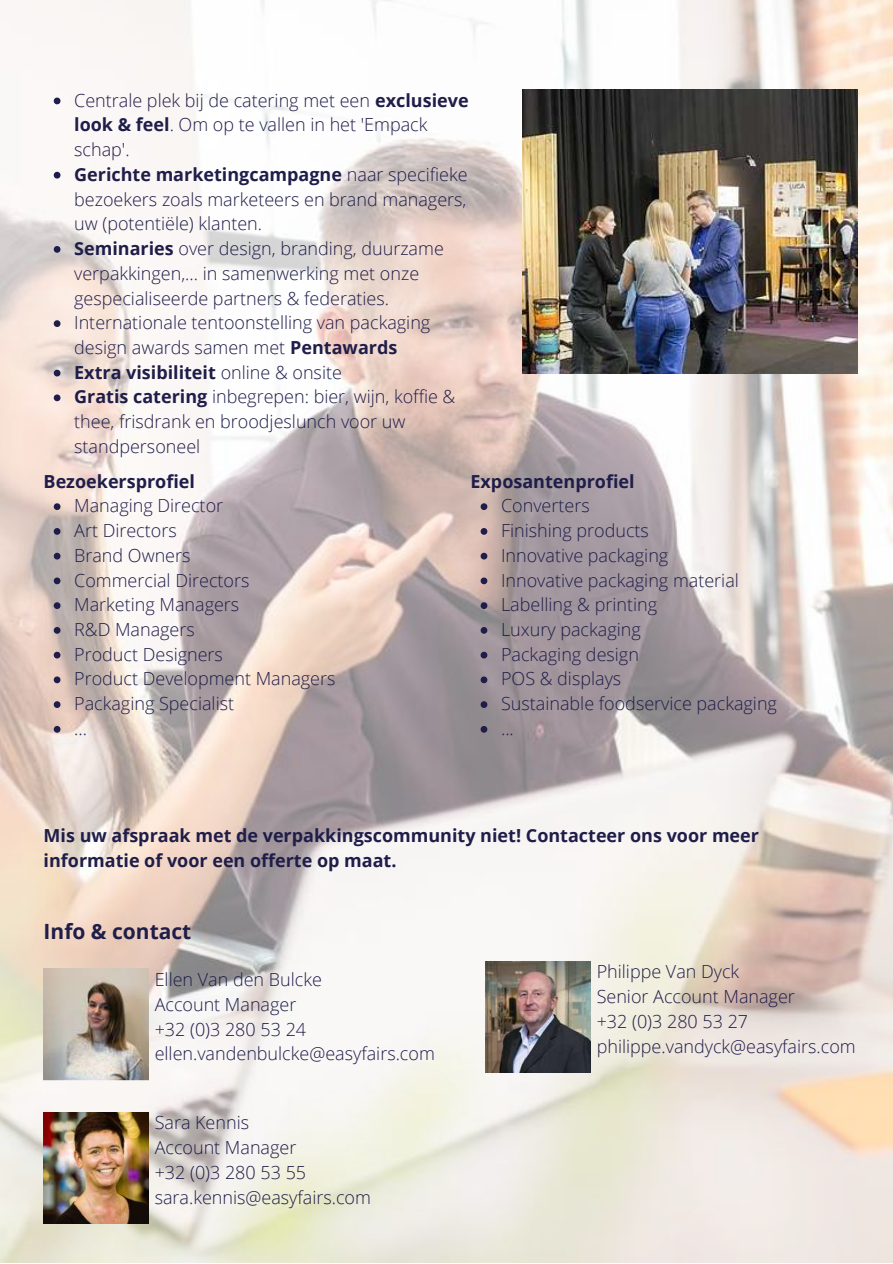
<style>
.page{position:relative;width:893px;height:1264px;background:#fff}
.page>*{position:absolute;margin:0;border:0;box-sizing:border-box;transform-origin:0 0}
.t1{font:700 21px "Open Sans";color:#1f1d49}
.t2{font:300 18px/24.8px "Open Sans";color:#1f1d49}
.t3{font:700 18px/24.8px "Open Sans";color:#1f1d49}
.s1{font-weight:700}
</style>
<div class="page">
<img style="left:0;top:0;width:892px;height:1262px">
<img style="left:485px;top:961px;width:105px;height:111px">
<img style="left:44px;top:1112px;width:104px;height:111px">
<img style="left:44px;top:968px;width:104px;height:112px">
<svg style="left:54px;top:503px;width:6px;height:7px"></svg>
<svg style="left:54px;top:528px;width:6px;height:7px"></svg>
<svg style="left:54px;top:553px;width:6px;height:6px"></svg>
<svg style="left:54px;top:577px;width:6px;height:7px"></svg>
<svg style="left:54px;top:602px;width:6px;height:7px"></svg>
<svg style="left:54px;top:627px;width:6px;height:6px"></svg>
<svg style="left:54px;top:651px;width:6px;height:7px"></svg>
<svg style="left:54px;top:676px;width:6px;height:7px"></svg>
<svg style="left:54px;top:701px;width:6px;height:7px"></svg>
<svg style="left:54px;top:726px;width:6px;height:6px"></svg>
<svg style="left:480px;top:503px;width:7px;height:7px"></svg>
<svg style="left:480px;top:528px;width:7px;height:7px"></svg>
<svg style="left:480px;top:553px;width:7px;height:6px"></svg>
<svg style="left:480px;top:577px;width:7px;height:7px"></svg>
<svg style="left:480px;top:602px;width:7px;height:7px"></svg>
<svg style="left:480px;top:627px;width:7px;height:6px"></svg>
<svg style="left:480px;top:651px;width:7px;height:7px"></svg>
<svg style="left:480px;top:676px;width:7px;height:7px"></svg>
<svg style="left:480px;top:701px;width:7px;height:7px"></svg>
<svg style="left:480px;top:726px;width:7px;height:6px"></svg>
<img style="left:522px;top:89px;width:335px;height:285px">
<svg style="left:54px;top:98px;width:6px;height:6px"></svg>
<svg style="left:54px;top:172px;width:6px;height:6px"></svg>
<svg style="left:54px;top:246px;width:6px;height:7px"></svg>
<svg style="left:54px;top:320px;width:6px;height:7px"></svg>
<svg style="left:54px;top:370px;width:6px;height:6px"></svg>
<svg style="left:54px;top:394px;width:6px;height:7px"></svg>
<p class="t2" style="left:74px;top:87px;width:396px">Centrale plek bij de catering met een <span class="s1">exclusieve look &amp; feel</span>. Om op te vallen in het 'Empack schap'.<br><span class="s1">Gerichte marketingcampagne</span> naar specifieke bezoekers zoals marketeers en brand managers, uw (potentiële) klanten.<br><span class="s1">Seminaries</span> over design, branding, duurzame verpakkingen,... in samenwerking met onze gespecialiseerde partners &amp; federaties.<br>Internationale tentoonstelling van packaging design awards samen met <span class="s1">Pentawards<br>Extra visibiliteit</span> online &amp; onsite<br><span class="s1">Gratis catering</span> inbegrepen: bier, wijn, koffie &amp; thee, frisdrank en broodjeslunch voor uw standpersoneel</p>
<p class="t3" style="left:44px;top:468px;width:153px">Bezoekersprofiel</p>
<p class="t2" style="left:74px;top:493px;width:263px">Managing Director<br>Art Directors<br>Brand Owners<br>Commercial Directors<br>Marketing Managers<br>R&amp;D Managers<br>Product Designers<br>Product Development Managers<br>Packaging Specialist<br>...</p>
<p class="t3" style="left:470px;top:468px;width:166px">Exposantenprofiel</p>
<p class="t2" style="left:501px;top:493px;width:277px">Converters<br>Finishing products<br>Innovative packaging<br>Innovative packaging material<br>Labelling &amp; printing<br>Luxury packaging<br>Packaging design<br>POS &amp; displays<br>Sustainable foodservice packaging ...</p>
<p class="t3" style="left:44px;top:823px;width:716px">Mis uw afspraak met de verpakkingscommunity niet! Contacteer ons voor meer informatie of voor een offerte op maat.</p>
<p class="t1" style="left:44px;top:917px;width:149px">Info &amp; contact</p>
<p class="t2" style="left:155px;top:966px;width:282px">Ellen Van den Bulcke<br>Account Manager<br>+32 (0)3 280 53 24 ellen.vandenbulcke@easyfairs.com</p>
<p class="t2" style="left:155px;top:1109px;width:218px">Sara Kennis<br>Account Manager<br>+32 (0)3 280 53 55 sara.kennis@easyfairs.com</p>
<p class="t2" style="left:596px;top:959px;width:260px">Philippe Van Dyck<br>Senior Account Manager<br>+32 (0)3 280 53 27 philippe.vandyck@easyfairs.com</p>
</div>
